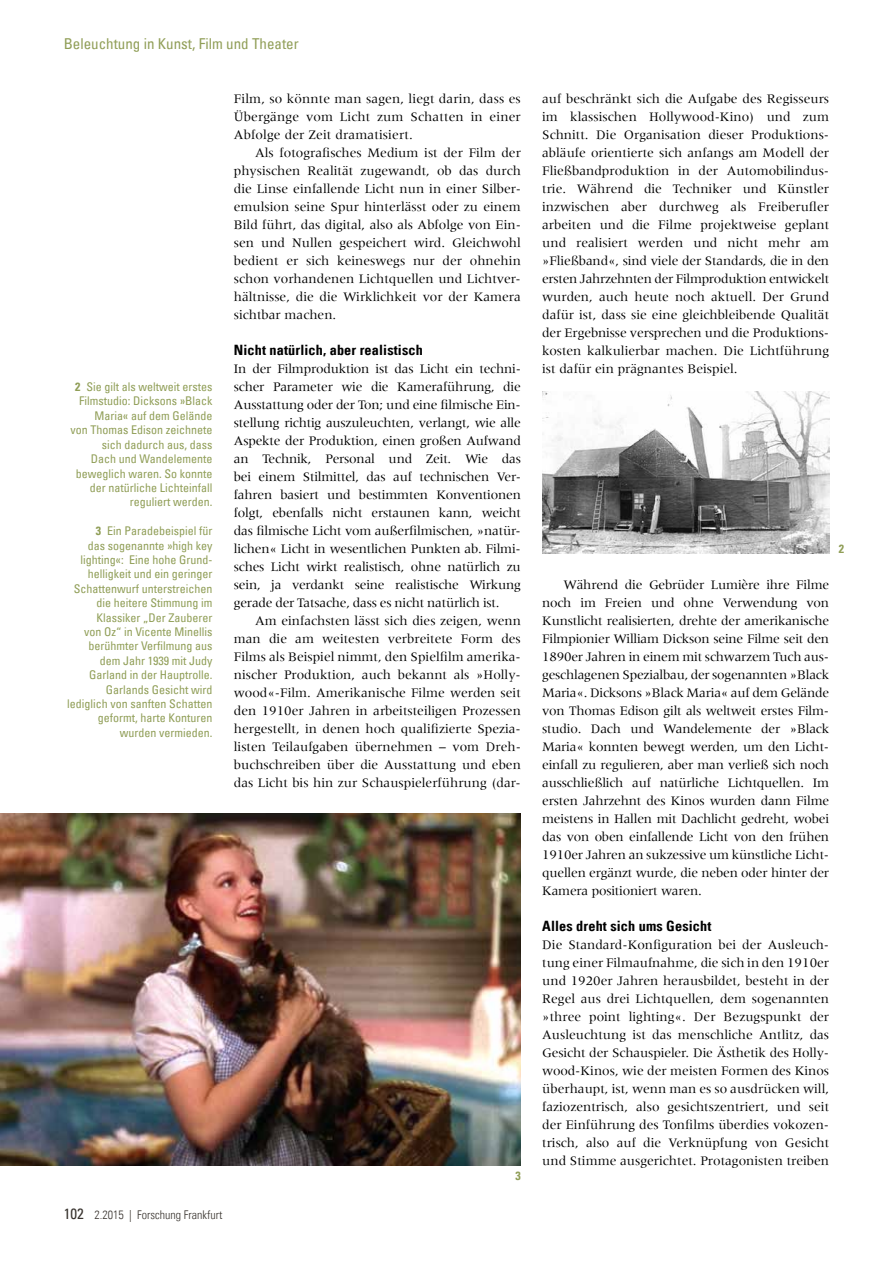
<style>
.page{position:relative;width:893px;height:1263px;background:#fff}
.page>*{position:absolute;margin:0;border:0;box-sizing:border-box;transform-origin:0 0}
.t1{font:condensed 15px "Univers Com 57";color:#909e57}
.t2{font:14.25px "Univers Com 67 Bold Cond";letter-spacing:.01em;color:#000}
.t3{font:13.5px/18px "Meridien";color:#000;text-align:justify}
.t4{font:condensed 12px/14.4px "Univers Com 57";color:#909e57;text-align:right}
.t5{font:12px "Univers Com 47 Light Cond";color:#39342f}
.t6{font:12px "Univers Com 67 Bold Cond";color:#909e57}
.s1{font-family:"Univers Com 67 Bold Cond";font-stretch:normal}
.s2{font-family:"Univers Com 57";font-stretch:condensed;font-size:15px}
</style>
<div class="page">
<img style="left:542px;top:392px;width:287px;height:161px">
<img style="left:0;top:813px;width:521px;height:352px">
<p class="t1" style="left:64px;top:34px;width:236px">Beleuchtung in Kunst, Film und Theater</p>
<p class="t4" style="left:71px;top:379px;width:143px"><span class="s1">2</span> Sie gilt als weltweit erstes<br>Filmstudio: Dicksons »Black<br>Maria« auf dem Gelände<br>von Thomas Edison zeichnete sich dadurch aus, dass<br>Dach und Wandelemente beweglich waren. So konnte der natürliche Lichteinfall reguliert werden.</p>
<p class="t4" style="left:67px;top:523px;width:147px"><span class="s1">3</span> Ein Paradebeispiel für<br>das sogenannte »high key lighting«: Eine hohe Grund&shy;helligkeit und ein geringer<br>Schattenwurf unterstreichen die heitere Stimmung im<br>Klassiker „Der Zauberer<br>von Oz“ in Vicente Minellis berühmter Verfilmung aus dem Jahr 1939 mit Judy<br>Garland in der Hauptrolle.<br>Garlands Gesicht wird lediglich von sanften Schatten geformt, harte Konturen wurden vermieden.</p>
<p class="t3" style="left:234px;top:90px;width:288px">Film, so könnte man sagen, liegt darin, dass es Übergänge vom Licht zum Schatten in einer Abfolge der Zeit dramatisiert.</p>
<p class="t3" style="left:234px;top:144px;width:289px;text-indent:21px">Als fotografisches Medium ist der Film der physischen Realität zugewandt, ob das durch die Linse einfallende Licht nun in einer Silber&shy;emulsion seine Spur hinterlässt oder zu einem Bild führt, das digital, also als Abfolge von Ein&shy;sen und Nullen gespeichert wird. Gleichwohl bedient er sich keineswegs nur der ohnehin schon vorhandenen Lichtquellen und Lichtver&shy;hältnisse, die die Wirklichkeit vor der Kamera sichtbar machen.</p>
<p class="t2" style="left:234px;top:341px;width:191px">Nicht natürlich, aber realistisch</p>
<p class="t3" style="left:234px;top:360px;width:289px">In der Filmproduktion ist das Licht ein techni&shy;scher Parameter wie die Kameraführung, die Ausstattung oder der Ton; und eine filmische Ein&shy;stellung richtig auszuleuchten, verlangt, wie alle Aspekte der Produktion, einen großen Aufwand an Technik, Personal und Zeit. Wie das bei einem Stilmittel, das auf technischen Ver&shy;fahren basiert und bestimmten Konventionen folgt, ebenfalls nicht erstaunen kann, weicht das filmische Licht vom außerfilmischen, »natür&shy;lichen« Licht in wesentlichen Punkten ab. Filmi&shy;sches Licht wirkt realistisch, ohne natürlich zu sein, ja verdankt seine realistische Wirkung gerade der Tatsache, dass es nicht natürlich ist.</p>
<p class="t3" style="left:234px;top:612px;width:289px;text-indent:21px">Am einfachsten lässt sich dies zeigen, wenn man die am weitesten verbreitete Form des Films als Beispiel nimmt, den Spielfilm amerika&shy;nischer Produktion, auch bekannt als »Holly&shy;wood«- Film. Amerikanische Filme werden seit den 1910er Jahren in arbeitsteiligen Prozessen hergestellt, in denen hoch qualifizierte Spezia&shy;listen Teilaufgaben übernehmen – vom Dreh&shy;buchschreiben über die Ausstattung und eben das Licht bis hin zur Schauspielerführung (dar-</p>
<p class="t5" style="left:64px;top:1208px;width:160px"><span class="s2">102</span> 2.2015 | Forschung Frankfurt</p>
<p class="t6" style="left:516px;top:1168px;width:7px">3</p>
<p class="t3" style="left:542px;top:90px;width:289px">auf beschränkt sich die Aufgabe des Regisseurs im klassischen Hollywood- Kino) und zum Schnitt. Die Organisation dieser Produktions&shy;abläufe orientierte sich anfangs am Modell der Fließbandproduktion in der Automobilindus&shy;trie. Während die Techniker und Künstler inzwischen aber durchweg als Freiberufler arbeiten und die Filme projektweise geplant und realisiert werden und nicht mehr am »Fließband«, sind viele der Standards, die in den ersten Jahrzehnten der Filmproduktion entwickelt wurden, auch heute noch aktuell. Der Grund dafür ist, dass sie eine gleichbleibende Qualität der Ergebnisse versprechen und die Produktions&shy;kosten kalkulierbar machen. Die Lichtführung ist dafür ein prägnantes Beispiel.</p>
<p class="t6" style="left:839px;top:541px;width:7px">2</p>
<p class="t3" style="left:542px;top:575px;width:289px;text-indent:21px">Während die Gebrüder Lumière ihre Filme noch im Freien und ohne Verwendung von Kunstlicht realisierten, drehte der amerikanische Filmpionier William Dickson seine Filme seit den 1890er Jahren in einem mit schwarzem Tuch aus&shy;geschlagenen Spezialbau, der sogenannten »Black Maria«. Dicksons »Black Maria« auf dem Gelände von Thomas Edison gilt als weltweit erstes Film&shy;studio. Dach und Wandelemente der »Black Maria« konnten bewegt werden, um den Licht&shy;einfall zu regulieren, aber man verließ sich noch ausschließlich auf natürliche Lichtquellen. Im ersten Jahrzehnt des Kinos wurden dann Filme meistens in Hallen mit Dachlicht gedreht, wobei das von oben einfallende Licht von den frühen 1910er Jahren an sukzessive um künstliche Licht&shy;quellen ergänzt wurde, die neben oder hinter der Kamera positioniert waren.</p>
<p class="t2" style="left:542px;top:917px;width:171px">Alles dreht sich ums Gesicht</p>
<p class="t3" style="left:542px;top:936px;width:289px">Die Standard-Konfiguration bei der Ausleuch&shy;tung einer Filmaufnahme, die sich in den 1910er und 1920er Jahren herausbildet, besteht in der Regel aus drei Lichtquellen, dem sogenannten »three point lighting«. Der Bezugspunkt der Ausleuchtung ist das menschliche Antlitz, das Gesicht der Schauspieler. Die Ästhetik des Holly&shy;wood- Kinos, wie der meisten Formen des Kinos überhaupt, ist, wenn man es so ausdrücken will, faziozentrisch, also gesichtszentriert, und seit der Einführung des Tonfilms überdies vokozen&shy;trisch, also auf die Verknüpfung von Gesicht und Stimme ausgerichtet. Protagonisten treiben</p>
</div>
